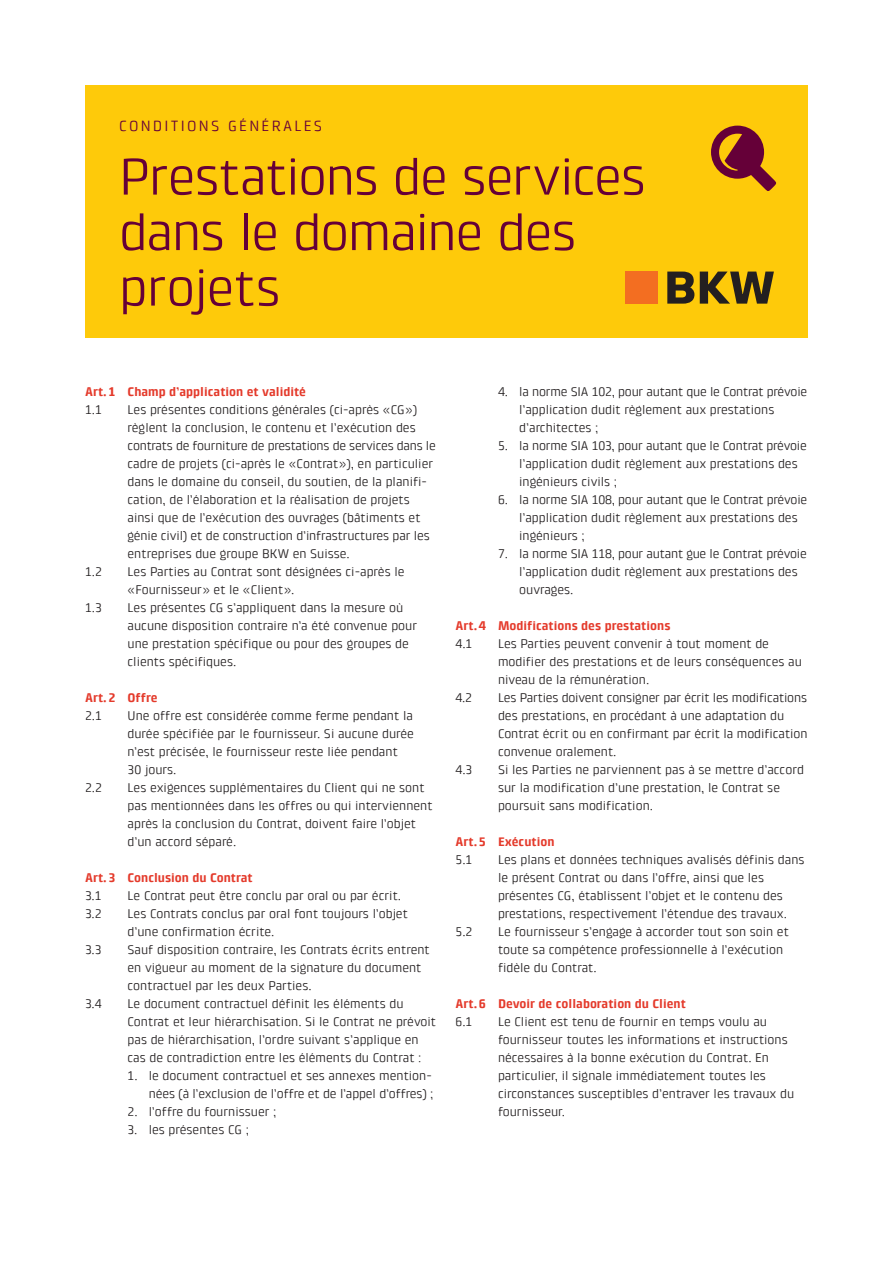
<style>
.page{position:relative;width:893px;height:1263px;background:#fff}
.page>*{position:absolute;margin:0;border:0;box-sizing:border-box;transform-origin:0 0}
.t1{font:52.5px/55.5px "Klint Pro";letter-spacing:-.02em;color:#650038}
.t2{font:15px "Klint Pro";letter-spacing:.15em;color:#650038}
.t3{font:12.75px/18px "Klint Pro";color:#231f20}
.t4{font:700 12.75px "Klint Pro";color:#e43a2b}
</style>
<div class="page">
<div style="left:85px;top:85px;width:723px;height:253px;background:#feca0a"></div>
<svg style="left:711px;top:126px;width:66px;height:65px"></svg>
<div style="left:625px;top:272px;width:32px;height:32px;background:#f36e21"></div>
<svg style="left:667px;top:272px;width:27px;height:32px"></svg>
<svg style="left:700px;top:272px;width:74px;height:32px"></svg>
<p class="t2" style="left:119px;top:117px;width:205px">CONDITIONS GÉNÉRALES</p>
<h1 class="t1" style="left:119px;top:149px;width:528px">Prestations de services dans le domaine des projets</h1>
<p class="t4" style="left:85px;top:384px;width:222px">Art.1 Champ d’application et validité</p>
<p class="t3" style="left:85px;top:401px;width:19px">1.1</p>
<p class="t3" style="left:128px;top:401px;width:310px">Les présentes conditions générales (ci-après «CG») règlent la conclusion, le contenu et l’exécution des contrats de fourniture de prestations de services dans le cadre de projets (ci-après le «Contrat»), en particulier dans le domaine du conseil, du soutien, de la planifi&shy;cation, de l’élaboration et la réalisation de projets ainsi que de l’exécution des ouvrages (bâtiments et génie civil) et de construction d’infrastructures par les entreprises due groupe BKW en Suisse.</p>
<p class="t3" style="left:85px;top:563px;width:19px">1.2</p>
<p class="t3" style="left:128px;top:563px;width:278px">Les Parties au Contrat sont désignées ci-après le «Fournisseur» et le «Client».</p>
<p class="t3" style="left:85px;top:599px;width:19px">1.3</p>
<p class="t3" style="left:128px;top:599px;width:291px">Les présentes CG s’appliquent dans la mesure où aucune disposition contraire n’a été convenue pour une prestation spécifique ou pour des groupes de clients spécifiques.</p>
<p class="t4" style="left:85px;top:690px;width:74px">Art.2 Offre</p>
<p class="t3" style="left:85px;top:707px;width:19px">2.1</p>
<p class="t3" style="left:128px;top:707px;width:288px">Une offre est considérée comme ferme pendant la durée spécifiée par le fournisseur. Si aucune durée n’est précisée, le fournisseur reste liée pendant 30 jours.</p>
<p class="t3" style="left:85px;top:779px;width:19px">2.2</p>
<p class="t3" style="left:128px;top:779px;width:307px">Les exigences supplémentaires du Client qui ne sont pas mentionnées dans les offres ou qui interviennent après la conclusion du Contrat, doivent faire l’objet d’un accord séparé.</p>
<p class="t4" style="left:85px;top:870px;width:169px">Art.3 Conclusion du Contrat</p>
<p class="t3" style="left:85px;top:887px;width:18px">3.1</p>
<p class="t3" style="left:128px;top:887px;width:275px">Le Contrat peut être conclu par oral ou par écrit.</p>
<p class="t3" style="left:85px;top:905px;width:18px">3.2</p>
<p class="t3" style="left:128px;top:905px;width:282px">Les Contrats conclus par oral font toujours l’objet d’une confirmation écrite.</p>
<p class="t3" style="left:85px;top:941px;width:18px">3.3</p>
<p class="t3" style="left:128px;top:941px;width:304px">Sauf disposition contraire, les Contrats écrits entrent en vigueur au moment de la signature du document contractuel par les deux Parties.</p>
<p class="t3" style="left:85px;top:995px;width:18px">3.4</p>
<p class="t3" style="left:128px;top:995px;width:310px">Le document contractuel définit les éléments du Contrat et leur hiérarchisation. Si le Contrat ne prévoit pas de hiérarchisation, l’ordre suivant s’applique en cas de contradiction entre les éléments du Contrat :</p>
<p class="t3" style="left:128px;top:1067px;width:307px;text-align:right">1. le document contractuel et ses annexes mention&shy;nées (à l’exclusion de l’offre et de l’appel d’offres) ;</p>
<p class="t3" style="left:128px;top:1103px;width:150px">2. l’offre du fournissuer ;</p>
<p class="t3" style="left:128px;top:1121px;width:123px">3. les présentes CG ;</p>
<p class="t3" style="left:519px;top:383px;width:289px;text-indent:-21px">4. la norme SIA 102, pour autant que le Contrat prévoie l’application dudit règlement aux prestations d’architectes ;</p>
<p class="t3" style="left:519px;top:437px;width:289px;text-indent:-21px">5. la norme SIA 103, pour autant que le Contrat prévoie l’application dudit règlement aux prestations des ingénieurs civils ;</p>
<p class="t3" style="left:519px;top:491px;width:289px;text-indent:-21px">6. la norme SIA 108, pour autant que le Contrat prévoie l’application dudit règlement aux prestations des ingénieurs ;</p>
<p class="t3" style="left:519px;top:545px;width:289px;text-indent:-21px">7. la norme SIA 118, pour autant gue le Contrat prévoie l’application dudit règlement aux prestations des ouvrages.</p>
<p class="t4" style="left:455px;top:619px;width:217px">Art.4 Modifications des prestations</p>
<p class="t3" style="left:455px;top:635px;width:19px">4.1</p>
<p class="t3" style="left:498px;top:635px;width:305px">Les Parties peuvent convenir à tout moment de modifier des prestations et de leurs conséquences au niveau de la rémunération.</p>
<p class="t3" style="left:455px;top:689px;width:18px">4.2</p>
<p class="t3" style="left:498px;top:689px;width:311px">Les Parties doivent consigner par écrit les modifications des prestations, en procédant à une adaptation du Contrat écrit ou en confirmant par écrit la modification convenue oralement.</p>
<p class="t3" style="left:455px;top:761px;width:19px">4.3</p>
<p class="t3" style="left:498px;top:761px;width:308px">Si les Parties ne parviennent pas à se mettre d’accord sur la modification d’une prestation, le Contrat se poursuit sans modification.</p>
<p class="t4" style="left:455px;top:835px;width:101px">Art.5 Exécution</p>
<p class="t3" style="left:455px;top:851px;width:19px">5.1</p>
<p class="t3" style="left:498px;top:851px;width:308px">Les plans et données techniques avalisés définis dans le présent Contrat ou dans l’offre, ainsi que les présentes CG, établissent l’objet et le contenu des prestations, respectivement l’étendue des travaux.</p>
<p class="t3" style="left:455px;top:923px;width:19px">5.2</p>
<p class="t3" style="left:498px;top:923px;width:292px">Le fournisseur s’engage à accorder tout son soin et toute sa compétence professionnelle à l’exécution fidèle du Contrat.</p>
<p class="t4" style="left:455px;top:997px;width:232px">Art.6 Devoir de collaboration du Client</p>
<p class="t3" style="left:455px;top:1013px;width:19px">6.1</p>
<p class="t3" style="left:498px;top:1013px;width:298px">Le Client est tenu de fournir en temps voulu au fournisseur toutes les informations et instructions nécessaires à la bonne exécution du Contrat. En particulier, il signale immédiatement toutes les circonstances susceptibles d’entraver les travaux du fournisseur.</p>
</div>
